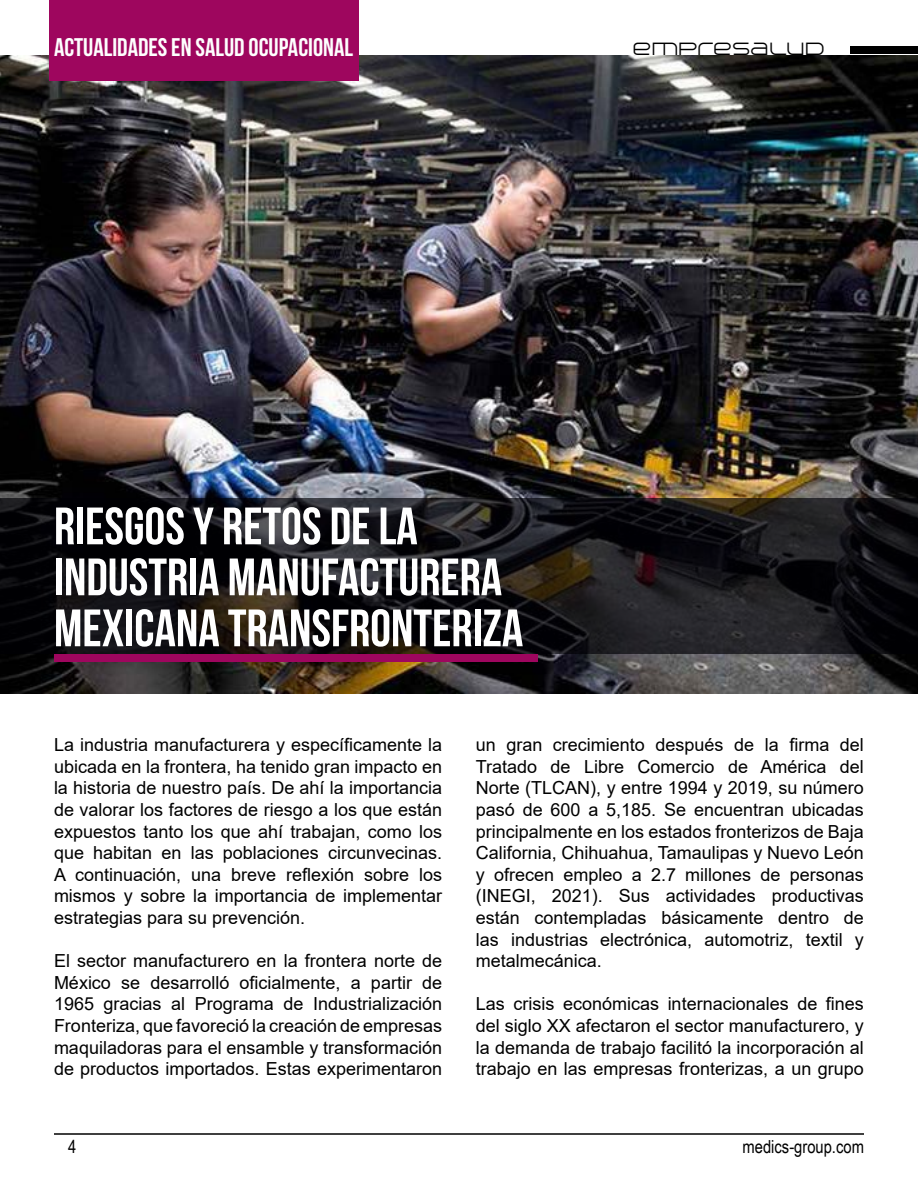
<style>
.page{position:relative;width:918px;height:1188px;background:#fff}
.page>*{position:absolute;margin:0;border:0;box-sizing:border-box;transform-origin:0 0}
.t1{font:52.5px/51px "Bebas Neue";color:#fff}
.t2{font:25.5px "Bebas Neue";color:#fefefe}
.t3{font:18px/21.6px "Arial";color:#000;text-align:justify}
.t4{font:18px "Arial Narrow";color:#000}
.t5{font:300 18px "Arkitech";letter-spacing:-.04em;color:#000}
</style>
<div class="page">
<div style="left:850px;top:47px;width:68px;height:7px;background:#000"></div>
<hr style="left:54px;top:1133px;width:810px;height:2px;background:#000">
<img style="left:0;top:55px;width:918px;height:639px">
<div style="left:49px;top:0;width:310px;height:81px;background:#9e065e"></div>
<div style="left:54px;top:654px;width:484px;height:7px;background:#9e065e"></div>
<svg style="left:0;top:498px;width:918px;height:156px;background:#151416"></svg>
<h2 class="t2" style="left:54px;top:34px;width:301px">ACTUALIDADES EN SALUD OCUPACIONAL</h2>
<p class="t5" style="left:631px;top:37px;width:194px">EMPRESALUD</p>
<h1 class="t1" style="left:54px;top:500px;width:471px">RIESGOS Y RETOS DE LA<br>INDUSTRIA MANUFACTURERA<br>MEXICANA TRANSFRONTERIZA</h1>
<p class="t3" style="left:54px;top:734px;width:390px">La industria manufacturera y específicamente la ubicada en la frontera, ha tenido gran impacto en la historia de nuestro país. De ahí la importancia de valorar los factores de riesgo a los que están expuestos tanto los que ahí trabajan, como los que habitan en las poblaciones circunvecinas.<br>A continuación, una breve reflexión sobre los mismos y sobre la importancia de implementar estrategias para su prevención.</p>
<p class="t3" style="left:54px;top:950px;width:390px">El sector manufacturero en la frontera norte de México se desarrolló oficialmente, a partir de 1965 gracias al Programa de Industrialización Fronteriza, que favoreció la creación de empresas maquiladoras para el ensamble y transformación de productos importados. Estas experimentaron</p>
<p class="t3" style="left:476px;top:734px;width:390px">un gran crecimiento después de la firma del Tratado de Libre Comercio de América del Norte (TLCAN), y entre 1994 y 2019, su número pasó de 600 a 5,185. Se encuentran ubicadas principalmente en los estados fronterizos de Baja California, Chihuahua, Tamaulipas y Nuevo León y ofrecen empleo a 2.7 millones de personas (INEGI, 2021). Sus actividades productivas están contempladas básicamente dentro de las industrias electrónica, automotriz, textil y metalmecánica.</p>
<p class="t3" style="left:476px;top:993px;width:390px">Las crisis económicas internacionales de fines del siglo XX afectaron el sector manufacturero, y la demanda de trabajo facilitó la incorporación al trabajo en las empresas fronterizas, a un grupo</p>
<p class="t4" style="left:68px;top:1133px;width:10px">4</p>
<p class="t4" style="left:743px;top:1133px;width:123px">medics-group.com</p>
</div>
